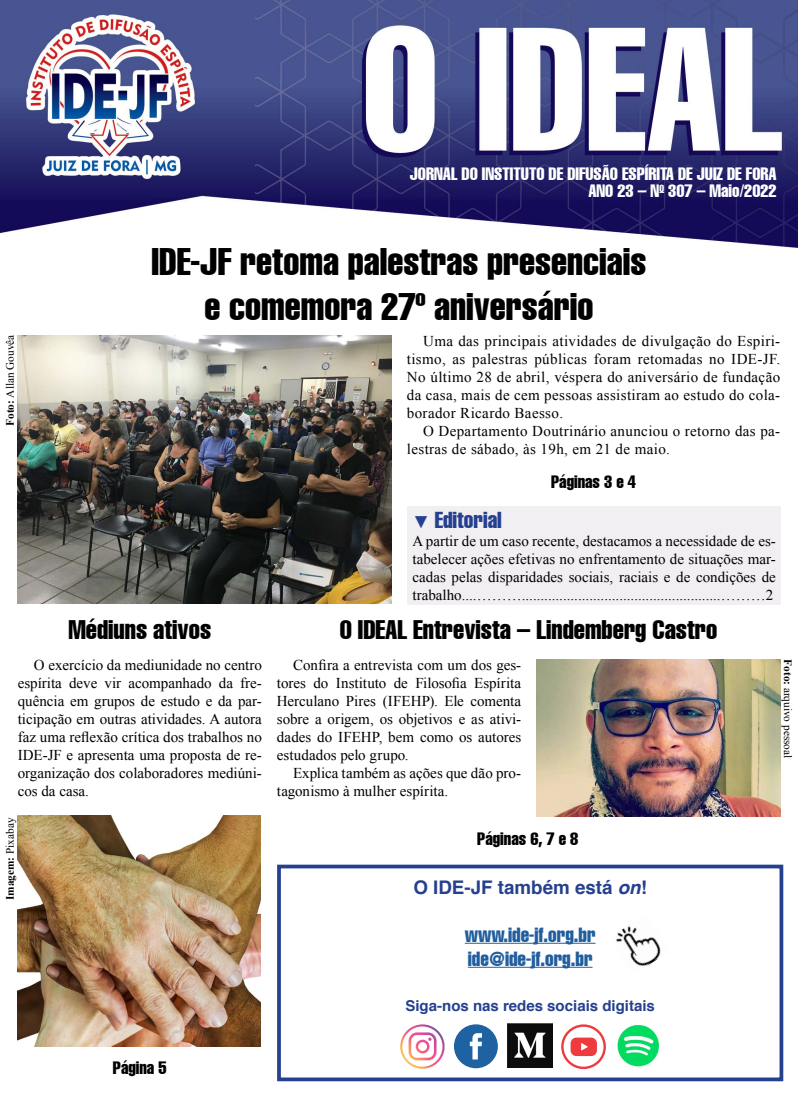
<style>
.page{position:relative;width:798px;height:1099px;background:#fff}
.page>*{position:absolute;margin:0;border:0;box-sizing:border-box;transform-origin:0 0}
.t1{font:extra-condensed 37.5px/45px "Helvetica";color:#000;text-align:center}
.t2{font:extra-condensed 26.25px "Helvetica";color:#000}
.t3{font:extra-condensed 22.5px "Helvetica";color:#25408f}
.t4{font:extra-condensed 20px/24px "Helvetica";color:#215e9e}
.t5{font:700 18.75px "Helvetica";color:#25408f}
.t6{font:extra-condensed 17.5px/17.5px "Helvetica";color:#fff;text-align:right}
.t7{font:extra-condensed 17.5px "Helvetica";color:#000}
.t8{font:15px/18px "Times New Roman";letter-spacing:.005em;color:#000;text-align:justify}
.t9{font:15px/18px "Times New Roman";letter-spacing:.025em;color:#000}
.t10{font:700 15px "Helvetica";color:#25408f}
.t11{font:11.25px "Times New Roman";color:#000}
.t12{font:700 11.25px "Times New Roman";color:#000}
.s1{font-weight:700}
.s2{font-family:"Arial";font-stretch:normal;font-size:17.5px}
.s3{font-weight:400}
.s4{font-style:italic}
</style>
<div class="page">
<img style="left:0;top:0;width:797px;height:248px">
<div style="left:277px;top:864px;width:506px;height:217px;background:#fff;border:4px solid #25408f"></div>
<hr style="left:464px;top:942px;width:131px;height:1px;background:#215e9e">
<hr style="left:467px;top:966px;width:125px;height:1px;background:#215e9e">
<svg style="left:400px;top:1024px;width:44px;height:44px"></svg>
<div style="left:454px;top:1024px;width:43px;height:44px;background:#1e62a1;border-radius:50%"></div>
<svg style="left:469px;top:1033px;width:13px;height:26px"></svg>
<svg style="left:561px;top:1024px;width:44px;height:44px"></svg>
<img style="left:507px;top:1023px;width:45px;height:44px">
<img style="left:617px;top:1024px;width:43px;height:43px">
<img style="left:18px;top:815px;width:242px;height:231px">
<img style="left:18px;top:335px;width:373px;height:269px">
<img style="left:536px;top:659px;width:244px;height:157px">
<div style="left:406px;top:506px;width:374px;height:99px;background:#f2eff3"></div>
<img style="left:616px;top:925px;width:45px;height:41px">
<p class="t6" style="left:409px;top:165px;width:368px">JORNAL DO INSTITUTO DE DIFUSÃO ESPÍRITA DE JUIZ DE FORA<br>ANO 23 – N<sup>O</sup> 307 – Maio/2022</p>
<p class="t11" style="left:2px;top:426px;width:93px;rotate:-90deg"><span class="s1">Foto:</span> Allan Gouvêa</p>
<h1 class="t1" style="left:151px;top:239px;width:496px">IDE-JF retoma palestras presenciais e comemora 27º aniversário</h1>
<p class="t8" style="left:406px;top:331px;width:375px;text-indent:16px">Uma das principais atividades de divulgação do Espiri&shy;tismo, as palestras públicas foram retomadas no IDE-JF.<br>No último 28 de abril, véspera do aniversário de fundação da casa, mais de cem pessoas assistiram ao estudo do cola&shy;borador Ricardo Baesso.</p>
<p class="t9" style="left:406px;top:421px;width:375px;text-indent:16px">O Departamento Doutrinário anunciou o retorno das pa&shy;lestras de sábado, às 19h, em 21 de maio.</p>
<p class="t7" style="left:551px;top:471px;width:86px">Páginas 3 e 4</p>
<h2 class="t2" style="left:68px;top:612px;width:144px">Médiuns ativos</h2>
<h3 class="t3" style="left:412px;top:505px;width:91px"><span class="s2">▼</span> Editorial</h3>
<p class="t8" style="left:412px;top:531px;width:365px">A partir de um caso recente, destacamos a necessidade de es&shy;tabelecer ações efetivas no enfrentamento de situações mar&shy;cadas pelas disparidades sociais, raciais e de condições de trabalho....……….....................................................………2</p>
<h2 class="t2" style="left:339px;top:612px;width:379px">O IDEAL Entrevista – Lindemberg Castro</h2>
<p class="t8" style="left:18px;top:655px;width:246px;text-indent:16px">O exercício da mediunidade no centro espírita deve vir acompanhado da fre&shy;quência em grupos de estudo e da par&shy;ticipação em outras atividades. A autora faz uma reflexão crítica dos trabalhos no IDE-JF e apresenta uma proposta de re&shy;organização dos colaboradores mediúni&shy;cos da casa.</p>
<p class="t12" style="left:2px;top:900px;width:84px;rotate:-90deg">Imagem: <span class="s3">Pixabay</span></p>
<p class="t8" style="left:277px;top:655px;width:246px;text-indent:16px">Confira a entrevista com um dos ges&shy;tores do Instituto de Filosofia Espírita Herculano Pires (IFEHP). Ele comenta sobre a origem, os objetivos e as ativi&shy;dades do IFEHP, bem como os autores estudados pelo grupo.</p>
<p class="t8" style="left:277px;top:763px;width:246px;text-indent:16px">Explica também as ações que dão pro&shy;tagonismo à mulher espírita.</p>
<p class="t7" style="left:477px;top:828px;width:103px">Páginas 6, 7 e 8</p>
<p class="t5" style="left:413px;top:872px;width:235px">O IDE-JF também está <span class="s4">on</span>!</p>
<h3 class="t4" style="left:464px;top:922px;width:132px">www.ide-jf.org.br ide@ide-jf.org.br</h3>
<p class="t10" style="left:405px;top:993px;width:251px">Siga-nos nas redes sociais digitais</p>
<p class="t7" style="left:113px;top:1056px;width:55px">Página 5</p>
<p class="t11" style="left:795px;top:659px;width:100px;rotate:90deg"><span class="s1">Foto:</span> arquivo pessoal</p>
</div>
